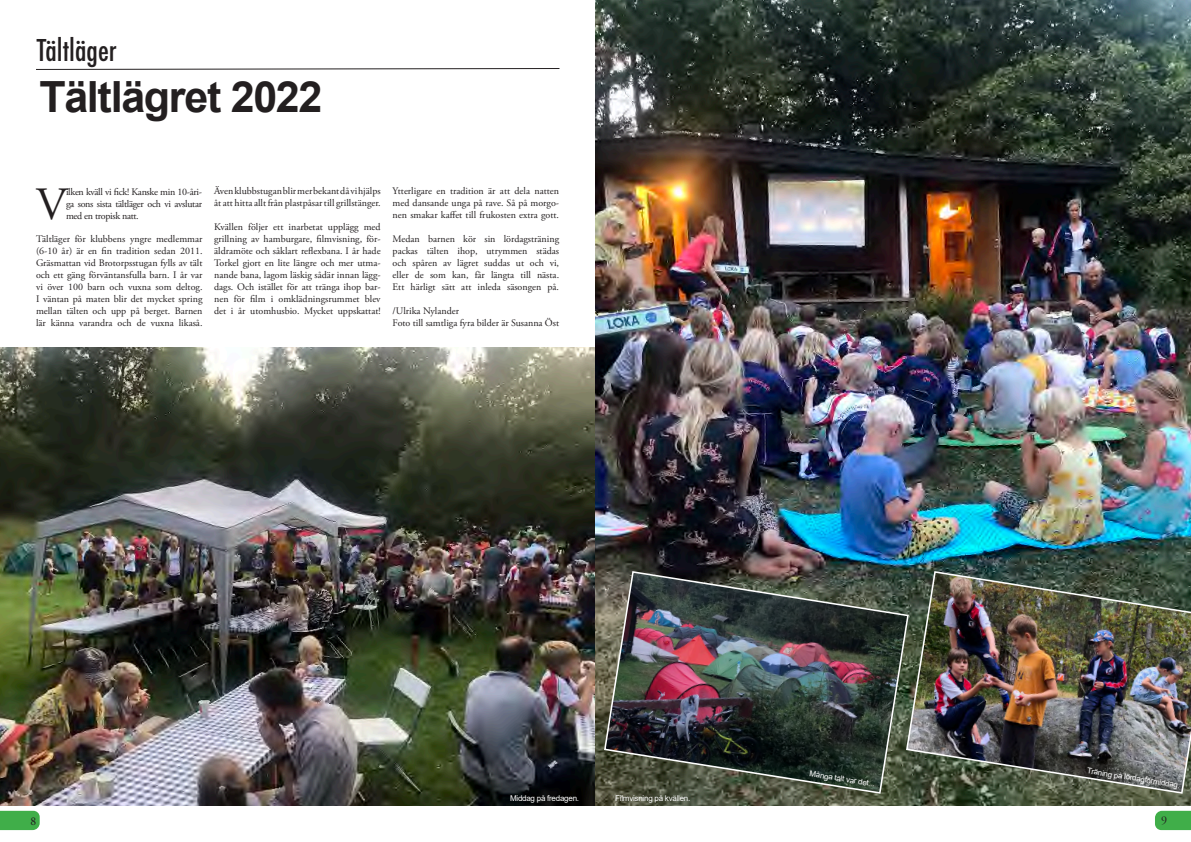
<style>
.page{position:relative;width:1191px;height:842px;background:#fff}
.page>*{position:absolute;margin:0;border:0;box-sizing:border-box;transform-origin:0 0}
.Bröd_med_Anfang{font:46.2px "Adobe Garamond Pro";color:#231f20}
.Rubrik_1{font:700 43px "Arial";letter-spacing:-.03em;color:#231f20}
.Överskrift{font:500 33px "Futura PT Cond";color:#231f20}
.t1{font:12px "Minion Pro";color:#231f20}
.t2{font:12px "Adobe Garamond Pro";color:#231f20}
.Bröd_med_Anfang-2{font:10px/12px "Adobe Garamond Pro";color:#231f20;text-align:justify}
.Bildtext{font:8px "Arial";letter-spacing:-.03em;color:#fff}
</style>
<div class="page">
<svg style="left:0;top:811px;width:40px;height:19px"></svg>
<svg style="left:1155px;top:811px;width:36px;height:19px"></svg>
<svg style="left:36px;top:68px;width:524px;height:2px"></svg>
<img style="left:0;top:347px;width:595px;height:459px">
<img style="left:595px;top:0;width:596px;height:806px">
<img style="left:909px;top:570px;width:282px;height:225px">
<img style="left:603px;top:570px;width:306px;height:225px">
<p class="Överskrift" style="left:37px;top:31px;width:81px">Tältläger</p>
<p class="Rubrik_1" style="left:39px;top:67px;width:285px">Tältlägret 2022</p>
<p class="Bröd_med_Anfang-2" style="left:66px;top:186px;width:138px">ilken kväll vi fick! Kanske min 10-åri&shy;ga sons sista tältläger och vi avslutar med en tropisk natt.</p>
<p class="Bröd_med_Anfang" style="left:36px;top:177px;width:33px">V</p>
<p class="Bröd_med_Anfang-2" style="left:36px;top:233px;width:168px">Tältläger för klubbens yngre medlemmar (6-10 år) är en fin tradition sedan 2011.</p>
<p class="Bröd_med_Anfang-2" style="left:36px;top:257px;width:168px">Gräsmattan vid Brotorpsstugan fylls av tält och ett gäng förväntansfulla barn. I år var vi över 100 barn och vuxna som deltog.<br>I väntan på maten blir det mycket spring mellan tälten och upp på berget. Barnen lär känna varandra och de vuxna likaså.</p>
<p class="Bröd_med_Anfang-2" style="left:214px;top:185px;width:168px">Även klubbstugan blir mer bekant då vi hjälps åt att hitta allt från plastpåsar till grillstänger.</p>
<p class="Bröd_med_Anfang-2" style="left:214px;top:221px;width:168px">Kvällen följer ett inarbetat upplägg med grillning av hamburgare, filmvisning, för&shy;äldramöte och såklart reflexbana. I år hade Torkel gjort en lite längre och mer utma&shy;nande bana, lagom läskig sådär innan lägg&shy;dags. Och istället för att tränga ihop bar&shy;nen för film i omklädningsrummet blev det i år utomhusbio. Mycket uppskattat!</p>
<p class="Bröd_med_Anfang-2" style="left:393px;top:185px;width:168px">Ytterligare en tradition är att dela natten med dansande unga på rave. Så på morgo&shy;nen smakar kaffet till frukosten extra gott.</p>
<p class="Bröd_med_Anfang-2" style="left:393px;top:233px;width:168px">Medan barnen kör sin lördagsträning packas tälten ihop, utrymmen städas och spåren av lägret suddas ut och vi, eller de som kan, får längta till nästa.<br>Ett härligt sätt att inleda säsongen på.</p>
<p class="Bröd_med_Anfang-2" style="left:393px;top:305px;width:68px">/Ulrika Nylander</p>
<p class="Bröd_med_Anfang-2" style="left:393px;top:317px;width:168px">Foto till samtliga fyra bilder är Susanna Öst</p>
<p class="Bildtext" style="left:510px;top:793px;width:71px">Middag på fredagen.</p>
<p class="Bildtext" style="left:615px;top:793px;width:77px">Filmvisning på kvällen.</p>
<p class="Bildtext" style="left:810px;top:768px;width:67px;rotate:9deg">Många tält var det...</p>
<p class="Bildtext" style="left:1088px;top:765px;width:95px;rotate:9deg">Träning på lördagförmiddag.</p>
<p class="t1" style="left:30px;top:813px;width:7px">8</p>
<p class="t2" style="left:1161px;top:813px;width:7px">9</p>
</div>
